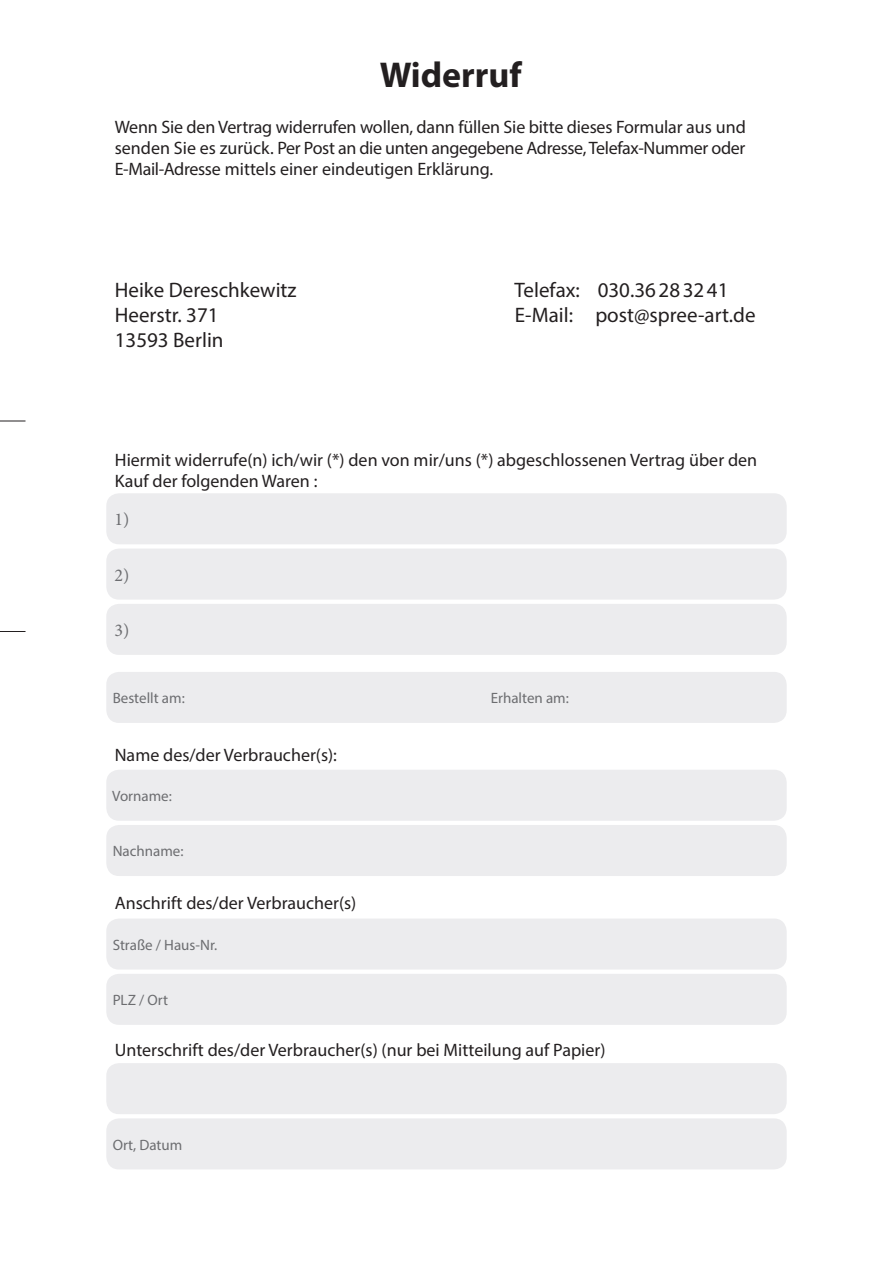
<style>
.page{position:relative;width:893px;height:1263px;background:#fff}
.page>*{position:absolute;margin:0;border:0;box-sizing:border-box;transform-origin:0 0}
.t1{font:700 36px "Myriad Pro";color:#231f20}
.t2{font:21px "Myriad Pro";color:#231f20}
.t3{font:18px/21px "Myriad Pro";color:#231f20;text-align:justify}
.t4{font:18px "Minion Pro";color:#6c6d70}
.t5{font:15px "Myriad Pro";color:#6c6d70}
</style>
<div class="page">
<svg style="left:0;top:421px;width:26px;height:1px"></svg>
<svg style="left:0;top:631px;width:26px;height:1px"></svg>
<div style="left:106px;top:493px;width:681px;height:51px;background:#ececee;border-radius:13px"></div>
<div style="left:106px;top:672px;width:681px;height:51px;background:#ececee;border-radius:13px"></div>
<div style="left:106px;top:1118px;width:681px;height:51px;background:#ececee;border-radius:13px"></div>
<div style="left:106px;top:549px;width:681px;height:51px;background:#ececee;border-radius:13px"></div>
<div style="left:106px;top:604px;width:681px;height:51px;background:#ececee;border-radius:13px"></div>
<div style="left:106px;top:770px;width:681px;height:51px;background:#ececee;border-radius:13px"></div>
<div style="left:106px;top:825px;width:681px;height:51px;background:#ececee;border-radius:13px"></div>
<div style="left:106px;top:918px;width:681px;height:51px;background:#ececee;border-radius:13px"></div>
<div style="left:106px;top:974px;width:681px;height:51px;background:#ececee;border-radius:13px"></div>
<div style="left:106px;top:1063px;width:681px;height:51px;background:#ececee;border-radius:13px"></div>
<h1 class="t1" style="left:380px;top:51px;width:143px">Widerruf</h1>
<p class="t3" style="left:115px;top:116px;width:632px">Wenn Sie den Vertrag widerrufen wollen, dann füllen Sie bitte dieses Formular aus und senden Sie es zurück. Per Post an die unten angegebene Adresse, Telefax-Nummer oder E-Mail-Adresse mittels einer eindeutigen Erklärung.</p>
<p class="t2" style="left:115px;top:277px;width:183px">Heike Dereschkewitz</p>
<p class="t2" style="left:515px;top:277px;width:215px">Telefax: 030.36283241</p>
<p class="t2" style="left:115px;top:302px;width:105px">Heerstr. 371</p>
<p class="t2" style="left:515px;top:302px;width:242px">E-Mail: post@spree-art.de</p>
<p class="t2" style="left:115px;top:327px;width:110px">13593 Berlin</p>
<p class="t3" style="left:115px;top:449px;width:644px;line-height:21.6px">Hiermit widerrufe(n) ich/wir (*) den von mir/uns (*) abgeschlossenen Vertrag über den<br>Kauf der folgenden Waren :</p>
<p class="t4" style="left:114px;top:507px;width:16px">1)</p>
<p class="t4" style="left:114px;top:563px;width:16px">2)</p>
<p class="t4" style="left:114px;top:618px;width:16px">3)</p>
<p class="t5" style="left:113px;top:689px;width:74px">Bestellt am:</p>
<p class="t5" style="left:491px;top:689px;width:80px">Erhalten am:</p>
<p class="t3" style="left:115px;top:744px;width:224px">Name des/der Verbraucher(s):</p>
<p class="t5" style="left:112px;top:786px;width:61px">Vorname:</p>
<p class="t5" style="left:113px;top:842px;width:72px">Nachname:</p>
<p class="t3" style="left:115px;top:892px;width:243px">Anschrift des/der Verbraucher(s)</p>
<p class="t5" style="left:113px;top:935px;width:106px">Straße / Haus-Nr.</p>
<p class="t5" style="left:113px;top:991px;width:57px">PLZ / Ort</p>
<p class="t3" style="left:115px;top:1039px;width:492px">Unterschrift des/der Verbraucher(s) (nur bei Mitteilung auf Papier)</p>
<p class="t5" style="left:113px;top:1135px;width:71px">Ort, Datum</p>
</div>
